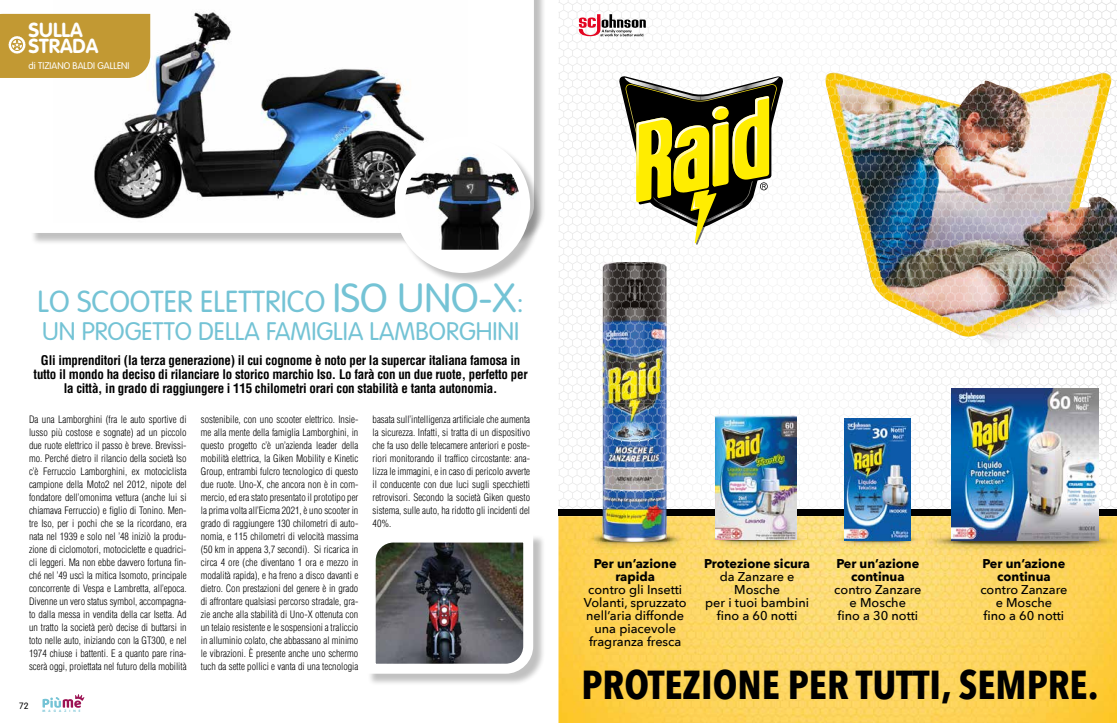
<style>
.page{position:relative;width:1117px;height:723px;background:#fff}
.page>*{position:absolute;margin:0;border:0;box-sizing:border-box;transform-origin:0 0}
.t1{font:700 40.3px "Avenir Next Condensed";color:#000}
.t2{font:300 30px "VAG Rounded";color:#74c3d5}
.t3{font:300 25px "VAG Rounded";color:#74c3d5}
.t4{font:700 20px/16px "VAG Rounded";color:#fff}
.t5{font:700 condensed 13px/14px "Helvetica";letter-spacing:-.02em;color:#000;text-align:center}
.t6{font:500 12.7px/13px "Avenir Next";color:#000;text-align:center}
.t7{font:700 12.7px/13px "Avenir Next";color:#000;text-align:center}
.t8{font:300 condensed 10px/13px "Helvetica";color:#000;text-align:justify}
.t9{font:300 9.5px "VAG Rounded";color:#fff}
.t10{font:300 9px "VAG Rounded";color:#000}
.t11{font:700 3.3px "VAG Rounded";letter-spacing:.955em;color:#71c2d5}
.s1{font-size:40px}
</style>
<div class="page">
<div style="left:30px;top:0;width:516px;height:245px;background:#000;opacity:.25"></div>
<svg style="left:23px;top:0;width:516px;height:238px"></svg>
<div style="left:367px;top:534px;width:179px;height:152px;background:#000;opacity:.25"></div>
<svg style="left:367px;top:534px;width:171px;height:145px"></svg>
<div style="left:0;top:14px;width:150px;height:64px;background:#c29933"></div>
<svg style="left:43px;top:694px;width:41px;height:14px"></svg>
<div style="left:396px;top:138px;width:146px;height:147px;background:#000;opacity:.25"></div>
<div style="left:400px;top:141px;width:125px;height:127px;background:#fff;border-radius:50%"></div>
<img style="left:400px;top:142px;width:125px;height:108px">
<div style="left:395px;top:136px;width:135px;height:137px;border:10px solid #fff;border-radius:50%"></div>
<img style="left:558px;top:516px;width:559px;height:207px">
<div style="left:558px;top:509px;width:559px;height:7px;background:#000"></div>
<img style="left:925px;top:528px;width:192px;height:26px">
<img style="left:951px;top:509px;width:148px;height:31px">
<img style="left:708px;top:530px;width:98px;height:18px">
<img style="left:715px;top:509px;width:81px;height:31px">
<img style="left:583px;top:527px;width:35px;height:25px">
<img style="left:618px;top:541px;width:35px;height:11px">
<img style="left:653px;top:527px;width:35px;height:25px">
<img style="left:602px;top:509px;width:64px;height:32px">
<img style="left:832px;top:531px;width:91px;height:17px">
<img style="left:845px;top:509px;width:66px;height:31px">
<img style="left:558px;top:0;width:559px;height:509px">
<h3 class="t4" style="left:29px;top:21px;width:72px">SULLA<br>STRADA</h3>
<p class="t9" style="left:29px;top:60px;width:102px">di TIZIANO BALDI GALLENI</p>
<h2 class="t2" style="left:37px;top:284px;width:488px">LO SCOOTER ELETTRICO <span class="s1">ISO UNO-X</span>:</h2>
<h3 class="t3" style="left:42px;top:317px;width:479px">UN PROGETTO DELLA FAMIGLIA LAMBORGHINI</h3>
<p class="t5" style="left:34px;top:353px;width:495px">Gli imprenditori (la terza generazione) il cui cognome è noto per la supercar italiana famosa in tutto il mondo ha deciso di rilanciare lo storico marchio Iso. Lo farà con un due ruote, perfetto per la città, in grado di raggiungere i 115 chilometri orari con stabilità e tanta autonomia.</p>
<p class="t8" style="left:29px;top:413px;width:159px">Da una Lamborghini (fra le auto sportive di lusso più costose e sognate) ad un piccolo due ruote elettrico il passo è breve. Brevissi&shy;mo. Perché dietro il rilancio della società Iso c’è Ferruccio Lamborghini, ex motociclista campione della Moto2 nel 2012, nipote del fondatore dell’omonima vettura (anche lui si chiamava Ferruccio) e figlio di Tonino. Men&shy;tre Iso, per i pochi che se la ricordano, era nata nel 1939 e solo nel ’48 iniziò la produ&shy;zione di ciclomotori, motociclette e quadrici&shy;cli leggeri. Ma non ebbe davvero fortuna fin&shy;ché nel ’49 uscì la mitica Isomoto, principale concorrente di Vespa e Lambretta, all’epoca.<br>Divenne un vero status symbol, accompagna&shy;to dalla messa in vendita della car Isetta. Ad un tratto la società però decise di buttarsi in toto nelle auto, iniziando con la GT300, e nel 1974 chiuse i battenti. E a quanto pare rina&shy;scerà oggi, proiettata nel futuro della mobilità</p>
<p class="t8" style="left:201px;top:413px;width:159px">sostenibile, con uno scooter elettrico. Insie&shy;me alla mente della famiglia Lamborghini, in questo progetto c’è un’azienda leader della mobilità elettrica, la Giken Mobility e Kinetic Group, entrambi fulcro tecnologico di questo due ruote. Uno-X, che ancora non è in com&shy;mercio, ed era stato presentato il prototipo per la prima volta all’Eicma 2021, è uno scooter in grado di raggiungere 130 chilometri di auto&shy;nomia, e 115 chilometri di velocità massima (50 km in appena 3,7 secondi). Si ricarica in circa 4 ore (che diventano 1 ora e mezzo in modalità rapida), e ha freno a disco davanti e dietro. Con prestazioni del genere è in grado di affrontare qualsiasi percorso stradale, gra&shy;zie anche alla stabilità di Uno-X ottenuta con un telaio resistente e le sospensioni a traliccio in alluminio colato, che abbassano al minimo le vibrazioni. È presente anche uno schermo tuch da sette pollici e vanta di una tecnologia</p>
<p class="t8" style="left:373px;top:413px;width:159px">basata sull’intelligenza artificiale che aumenta la sicurezza. Infatti, si tratta di un dispositivo che fa uso delle telecamere anteriori e poste&shy;riori monitorando il traffico circostante: ana&shy;lizza le immagini, e in caso di pericolo avverte il conducente con due luci sugli specchietti retrovisori. Secondo la società Giken questo sistema, sulle auto, ha ridotto gli incidenti del 40%.</p>
<p class="t10" style="left:19px;top:701px;width:11px">72</p>
<p class="t11" style="left:43px;top:708px;width:39px">MAGAZINE</p>
<p class="t7" style="left:594px;top:557px;width:84px">Per un’azione rapida</p>
<p class="t6" style="left:584px;top:582px;width:104px">contro gli Insetti<br>Volanti, spruzzato nell’aria diffonde una piacevole fragranza fresca</p>
<p class="t7" style="left:704px;top:557px;width:107px">Protezione sicura</p>
<p class="t6" style="left:705px;top:569px;width:105px">da Zanzare e<br>Mosche<br>per i tuoi bambini fino a 60 notti</p>
<p class="t7" style="left:836px;top:557px;width:84px">Per un’azione continua</p>
<p class="t6" style="left:834px;top:582px;width:89px">contro Zanzare e Mosche<br>fino a 30 notti</p>
<p class="t7" style="left:982px;top:557px;width:84px">Per un’azione continua</p>
<p class="t6" style="left:980px;top:582px;width:89px">contro Zanzare e Mosche<br>fino a 60 notti</p>
<h1 class="t1" style="left:581px;top:660px;width:519px">PROTEZIONE PER TUTTI, SEMPRE.</h1>
</div>
